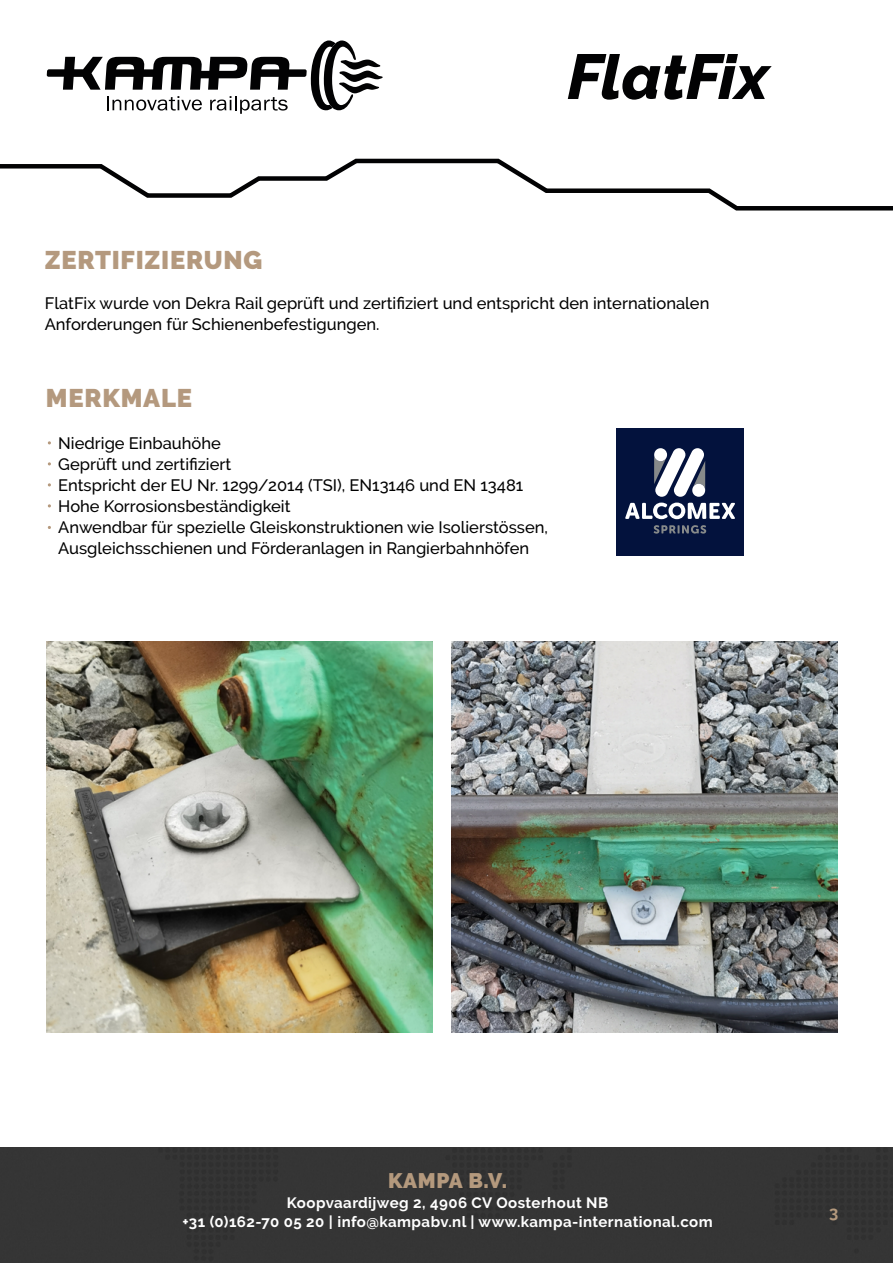
<style>
.page{position:relative;width:893px;height:1263px;background:#fff}
.page>*{position:absolute;margin:0;border:0;box-sizing:border-box;transform-origin:0 0}
.t1{font:900 25.5px "Raleway";letter-spacing:.03em;color:#b4997e}
.t2{font:900 21px "Raleway";letter-spacing:.03em;color:#b4997d}
.t3{font:500 16.5px/21px "Raleway";color:#000}
.t4{font:700 16.5px "Raleway";color:#b4997d}
.t5{font:700 15px/19.5px "Raleway";letter-spacing:.03em;color:#fff;text-align:center}
</style>
<div class="page">
<div style="left:0;top:1148px;width:893px;height:115px;background:#353535"></div>
<svg style="left:0;top:158px;width:893px;height:53px"></svg>
<svg style="left:47px;top:41px;width:336px;height:73px"></svg>
<svg style="left:568px;top:54px;width:204px;height:46px"></svg>
<img style="left:47px;top:641px;width:385px;height:392px">
<img style="left:452px;top:641px;width:385px;height:392px">
<div style="left:616px;top:428px;width:128px;height:128px;background:#03123d"></div>
<svg style="left:625px;top:503px;width:110px;height:16px"></svg>
<svg style="left:653px;top:525px;width:53px;height:9px"></svg>
<svg style="left:654px;top:448px;width:51px;height:49px"></svg>
<h1 class="t1" style="left:45px;top:245px;width:219px">ZERTIFIZIERUNG</h1>
<p class="t3" style="left:45px;top:293px;width:666px">FlatFix wurde von Dekra Rail geprüft und zertifiziert und entspricht den internationalen<br>Anforderungen für Schienenbefestigungen.</p>
<h1 class="t1" style="left:46px;top:383px;width:148px">MERKMALE</h1>
<p class="t3" style="left:58px;top:432px;width:491px">Niedrige Einbauhöhe<br>Geprüft und zertifiziert<br>Entspricht der EU Nr. 1299/2014 (TSI), EN13146 und EN 13481<br>Hohe Korrosionsbeständigkeit<br>Anwendbar für spezielle Gleiskonstruktionen wie Isolierstössen, Ausgleichsschienen und Förderanlagen in Rangierbahnhöfen</p>
<p class="t2" style="left:388px;top:1168px;width:121px">KAMPA B.V.</p>
<p class="t5" style="left:183px;top:1193px;width:532px">Koopvaardijweg 2, 4906 CV Oosterhout NB<br>+31 (0)162-70 05 20 | info@kampabv.nl | www.kampa-international.com</p>
<p class="t4" style="left:829px;top:1203px;width:11px">3</p>
</div>
